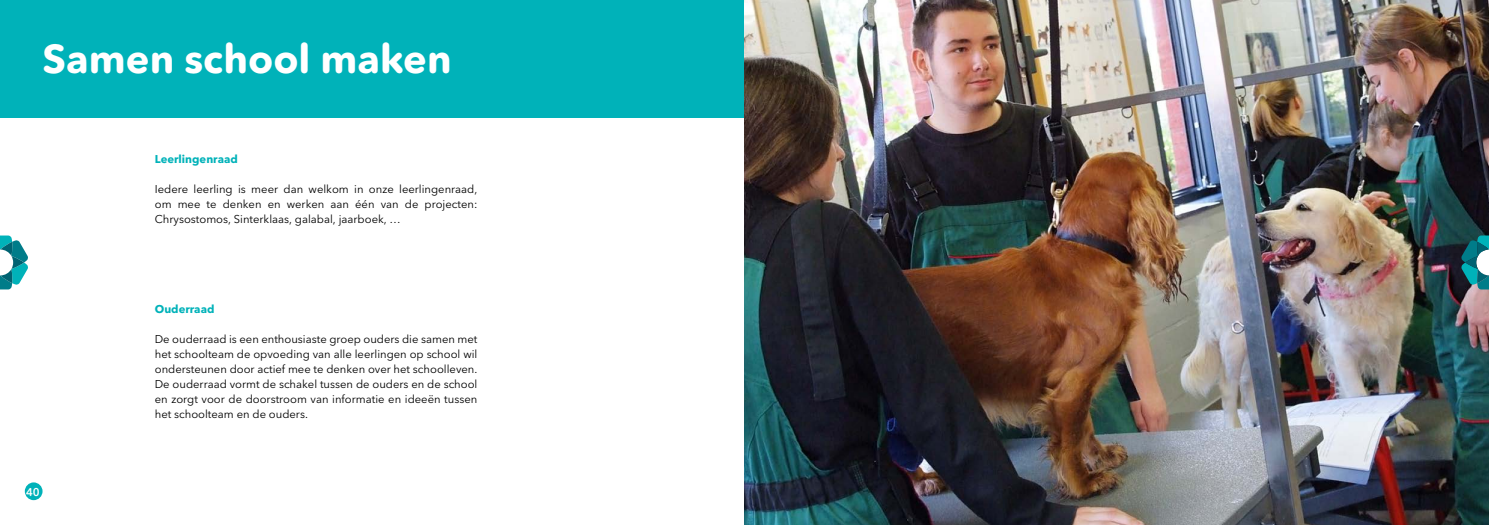
<style>
.page{position:relative;width:1489px;height:525px;background:#fff}
.page>*{position:absolute;margin:0;border:0;box-sizing:border-box;transform-origin:0 0}
.t1{font:700 40px "Avenir Next Rounded Std";color:#fff}
.t2{font:11.25px/15px "Avenir Next LT Pro";color:#000001;text-align:justify}
.t3{font:700 11.25px "Avenir Next LT Pro";color:#00b2b9}
.t4{font:600 11.25px "Avenir Next Rounded Std";color:#fff}
</style>
<div class="page">
<div style="left:25px;top:482px;width:18px;height:18px;background:#00b2b9;border-radius:50%"></div>
<div style="left:0;top:0;width:1488px;height:118px;background:#00b2b9"></div>
<img style="left:744px;top:0;width:744px;height:524px">
<svg style="left:0;top:235px;width:28px;height:54px"></svg>
<svg style="left:1460px;top:235px;width:28px;height:54px;background:#32828a"></svg>
<p class="t1" style="left:43px;top:34px;width:411px">Samen school maken</p>
<p class="t3" style="left:155px;top:152px;width:85px">Leerlingenraad</p>
<p class="t2" style="left:155px;top:181px;width:324px">Iedere leerling is meer dan welkom in onze leerlingenraad, om mee te denken en werken aan één van de projecten:<br>Chrysostomos, Sinterklaas, galabal, jaarboek, …</p>
<p class="t3" style="left:155px;top:302px;width:61px">Ouderraad</p>
<p class="t4" style="left:26px;top:484px;width:15px">40</p>
<p class="t2" style="left:155px;top:331px;width:324px">De ouderraad is een enthousiaste groep ouders die samen met het schoolteam de opvoeding van alle leerlingen op school wil ondersteunen door actief mee te denken over het schoolleven.<br>De ouderraad vormt de schakel tussen de ouders en de school en zorgt voor de doorstroom van informatie en ideeën tussen het schoolteam en de ouders.</p>
</div>
